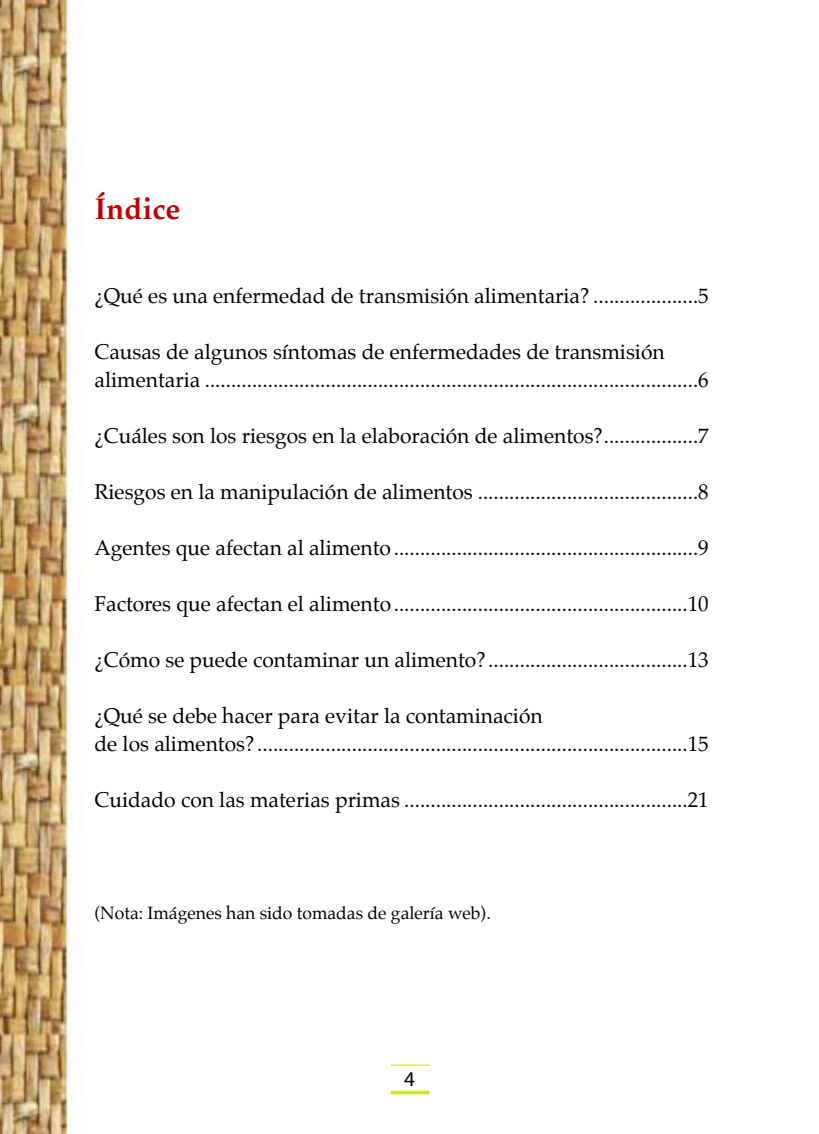
<style>
.page{position:relative;width:819px;height:1134px;background:#fff}
.page>*{position:absolute;margin:0;border:0;box-sizing:border-box;transform-origin:0 0}
.t1{font:700 29.75px "Palatino";color:#c00000}
.t2{font:21px/28px "Palatino";color:#000}
.t3{font:21px "Myriad";color:#000}
.t4{font:17.5px "Palatino";color:#000}
</style>
<div class="page">
<img style="left:0;top:0;width:83px;height:1134px">
<hr style="left:391px;top:1091px;width:38px;height:3px;background:#c5eb23">
<hr style="left:391px;top:1065px;width:38px;height:1px;background:#c5eb23">
<h1 class="t1" style="left:94px;top:190px;width:87px">Índice</h1>
<p class="t2" style="left:94px;top:283px;width:616px">¿Qué es una enfermedad de transmisión alimentaria? ....................5</p>
<p class="t2" style="left:94px;top:339px;width:616px">Causas de algunos síntomas de enfermedades de transmisión alimentaria ..............................................................................................6</p>
<p class="t2" style="left:94px;top:423px;width:616px">¿Cuáles son los riesgos en la elaboración de alimentos?..................7</p>
<p class="t2" style="left:94px;top:479px;width:616px">Riesgos en la manipulación de alimentos ..........................................8</p>
<p class="t2" style="left:94px;top:535px;width:616px">Agentes que afectan al alimento..........................................................9</p>
<p class="t2" style="left:94px;top:591px;width:616px">Factores que afectan el alimento........................................................10</p>
<p class="t2" style="left:94px;top:647px;width:616px">¿Cómo se puede contaminar un alimento? ......................................13</p>
<p class="t2" style="left:94px;top:703px;width:616px">¿Qué se debe hacer para evitar la contaminación<br>de los alimentos? ..................................................................................15</p>
<p class="t2" style="left:94px;top:787px;width:616px">Cuidado con las materias primas ......................................................21</p>
<p class="t4" style="left:94px;top:901px;width:398px">(Nota: Imágenes han sido tomadas de galería web).</p>
<p class="t3" style="left:404px;top:1068px;width:12px">4</p>
</div>
